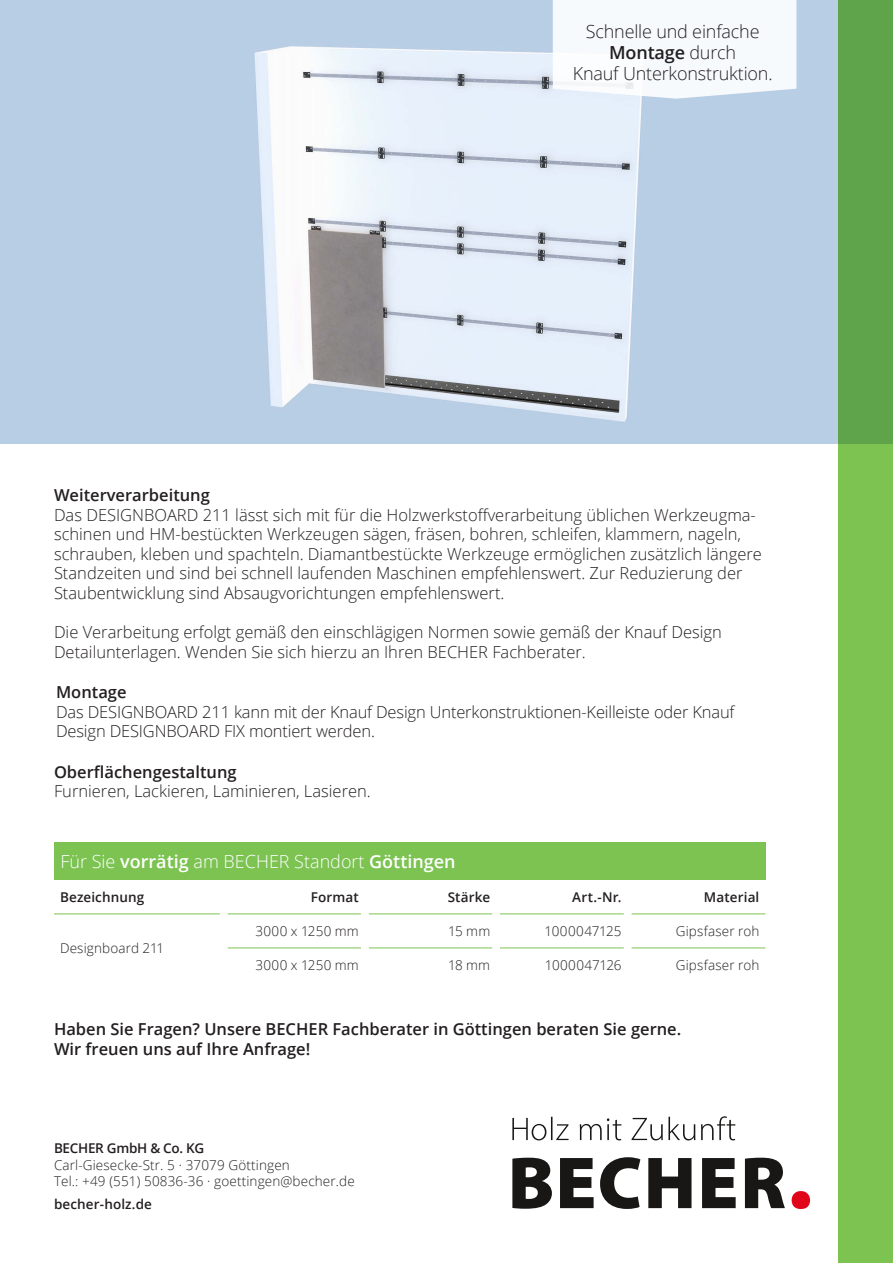
<style>
.page{position:relative;width:893px;height:1263px;background:#fff}
.page>*{position:absolute;margin:0;border:0;box-sizing:border-box;transform-origin:0 0}
.t1{font:300 18px/21px "Open Sans";letter-spacing:-.01em;color:#231f20;text-align:center}
.t2{font:300 18px "Open Sans";color:#fff}
.t3{font:300 16.5px/19.5px "Open Sans";color:#231f20}
.t4{font:600 16.5px/19.5px "Open Sans";color:#231f20}
.t5{font:300 13.5px "Open Sans";letter-spacing:.01em;color:#231f20}
.t6{font:600 13.5px "Open Sans";letter-spacing:.01em;color:#231f20}
.t7{font:600 13.5px "Open Sans";letter-spacing:-.02em;color:#231f20}
.t8{font:300 13.5px "Open Sans";letter-spacing:-.015em;color:#231f20}
.s1{font-weight:600}
</style>
<div class="page">
<img style="left:0;top:0;width:838px;height:443px">
<svg style="left:553px;top:0;width:243px;height:99px"></svg>
<hr style="left:54px;top:913px;width:166px;height:1px;background:#7cc352">
<hr style="left:227px;top:913px;width:134px;height:1px;background:#7cc352">
<hr style="left:369px;top:913px;width:123px;height:1px;background:#7cc352">
<hr style="left:500px;top:913px;width:124px;height:1px;background:#7cc352">
<hr style="left:631px;top:913px;width:134px;height:1px;background:#7cc352">
<hr style="left:227px;top:947px;width:134px;height:1px;background:#7cc352">
<hr style="left:369px;top:947px;width:123px;height:1px;background:#7cc352">
<hr style="left:500px;top:947px;width:124px;height:1px;background:#7cc352">
<hr style="left:631px;top:947px;width:134px;height:1px;background:#7cc352">
<div style="left:54px;top:842px;width:711px;height:38px;background:#7cc352"></div>
<svg style="left:838px;top:0;width:55px;height:1263px;background:#71b84f"></svg>
<svg style="left:792px;top:1191px;width:18px;height:18px"></svg>
<svg style="left:512px;top:1116px;width:223px;height:24px"></svg>
<svg style="left:512px;top:1157px;width:273px;height:52px"></svg>
<p class="t1" style="left:573px;top:20px;width:201px">Schnelle und einfache<br><span class="s1">Montage</span> durch<br>Knauf Unterkonstruktion.</p>
<p class="t4" style="left:54px;top:485px;width:157px">Weiterverarbeitung</p>
<p class="t3" style="left:54px;top:505px;width:709px">Das DESIGNBOARD 211 lässt sich mit für die Holzwerkstoffverarbeitung üblichen Werkzeugma&shy;schinen und HM-bestückten Werkzeugen sägen, fräsen, bohren, schleifen, klammern, nageln, schrauben, kleben und spachteln. Diamantbestückte Werkzeuge ermöglichen zusätzlich längere Standzeiten und sind bei schnell laufenden Maschinen empfehlenswert. Zur Reduzierung der Staubentwicklung sind Absaugvorichtungen empfehlenswert.</p>
<p class="t3" style="left:54px;top:622px;width:669px">Die Verarbeitung erfolgt gemäß den einschlägigen Normen sowie gemäß der Knauf Design<br>Detailunterlagen. Wenden Sie sich hierzu an Ihren BECHER Fachberater.</p>
<p class="t4" style="left:56px;top:682px;width:72px">Montage</p>
<p class="t3" style="left:56px;top:701px;width:680px">Das DESIGNBOARD 211 kann mit der Knauf Design Unterkonstruktionen-Keilleiste oder Knauf<br>Design DESIGNBOARD FIX montiert werden.</p>
<p class="t4" style="left:54px;top:761px;width:184px">Oberflächengestaltung</p>
<p class="t3" style="left:54px;top:781px;width:318px">Furnieren, Lackieren, Laminieren, Lasieren.</p>
<p class="t2" style="left:60px;top:849px;width:397px">Für Sie <span class="s1">vorrätig</span> am BECHER Standort <span class="s1">Göttingen</span></p>
<p class="t6" style="left:60px;top:888px;width:86px">Bezeichnung</p>
<p class="t6" style="left:311px;top:888px;width:50px">Format</p>
<p class="t6" style="left:448px;top:888px;width:44px">Stärke</p>
<p class="t6" style="left:572px;top:888px;width:51px">Art.-Nr.</p>
<p class="t6" style="left:704px;top:888px;width:57px">Material</p>
<p class="t5" style="left:60px;top:939px;width:106px">Designboard 211</p>
<p class="t5" style="left:255px;top:922px;width:105px">3000 x 1250 mm</p>
<p class="t5" style="left:448px;top:922px;width:43px">15 mm</p>
<p class="t5" style="left:545px;top:922px;width:79px">1000047125</p>
<p class="t5" style="left:676px;top:922px;width:85px">Gipsfaser roh</p>
<p class="t5" style="left:255px;top:956px;width:105px">3000 x 1250 mm</p>
<p class="t5" style="left:448px;top:956px;width:44px">18 mm</p>
<p class="t8" style="left:545px;top:956px;width:78px">1000047126</p>
<p class="t5" style="left:676px;top:956px;width:85px">Gipsfaser roh</p>
<p class="t4" style="left:54px;top:1019px;width:629px">Haben Sie Fragen? Unsere BECHER Fachberater in Göttingen beraten Sie gerne.<br>Wir freuen uns auf Ihre Anfrage!</p>
<p class="t7" style="left:54px;top:1139px;width:152px">BECHER GmbH &amp; Co. KG</p>
<p class="t5" style="left:54px;top:1156px;width:237px">Carl-Giesecke-Str. 5 · 37079 Göttingen</p>
<p class="t5" style="left:54px;top:1172px;width:302px">Tel.: +49 (551) 50836-36 · goettingen@becher.de</p>
<p class="t6" style="left:54px;top:1195px;width:100px">becher-holz.de</p>
</div>
